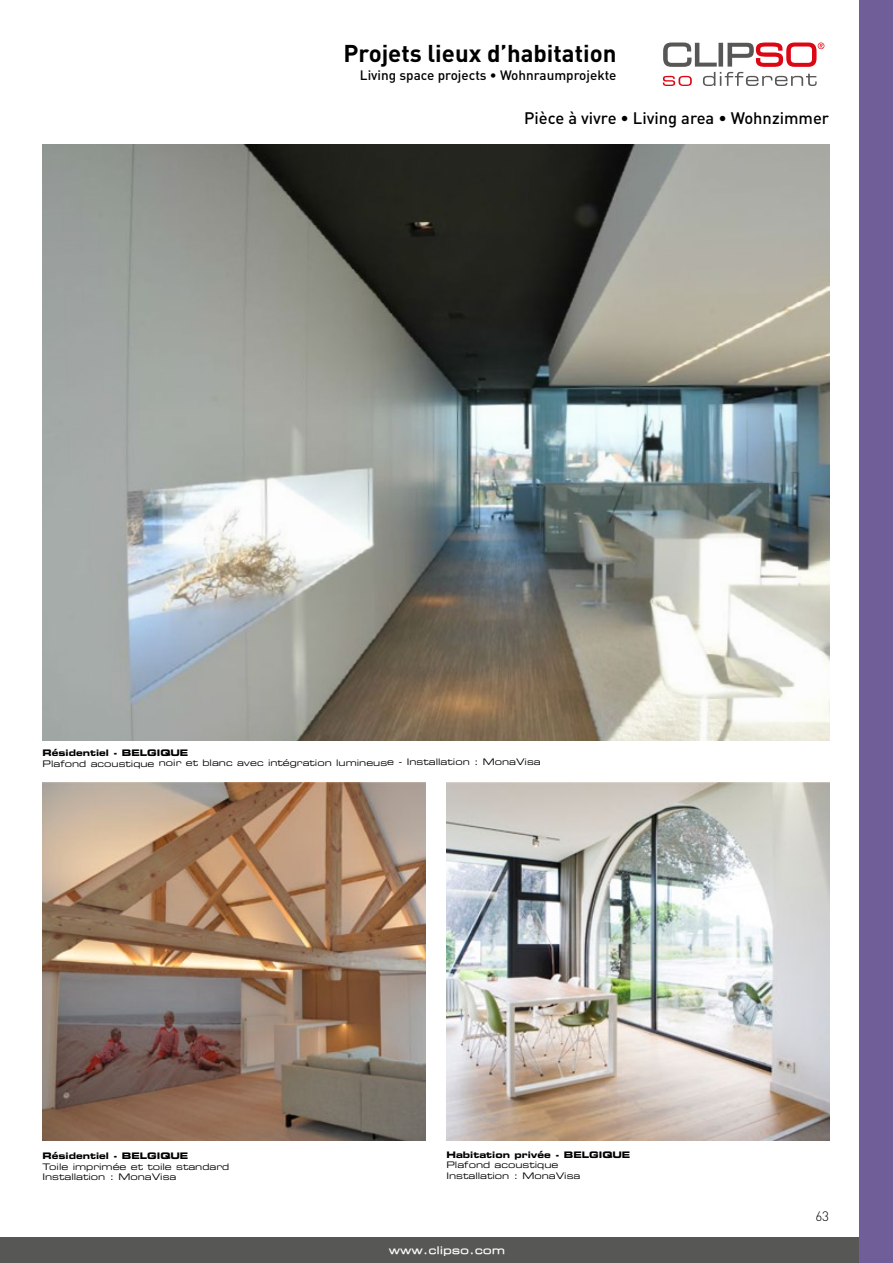
<style>
.page{position:relative;width:893px;height:1263px;background:#fff}
.page>*{position:absolute;margin:0;border:0;box-sizing:border-box;transform-origin:0 0}
.t1{font:700 24px "DIN";color:#000}
.t2{font:500 16.5px "DIN";color:#000}
.t3{font:500 13.5px "DIN";color:#000}
.t4{font:300 13.5px "DIN";color:#000}
.t5{font:10.35px "Eurostile Ext Two Med AF";letter-spacing:.05em;color:#fff}
.t6{font:9px/10.8px "Eurostile Extended Two";color:#000}
.t7{font:9px "Eurostile Bold Extended Two";color:#000}
</style>
<div class="page">
<hr style="left:0;top:0;width:1px;height:1243px;background:#dadada">
<div style="left:0;top:1237px;width:893px;height:26px;background:#575756"></div>
<div style="left:859px;top:0;width:34px;height:1263px;background:#705e98"></div>
<svg style="left:663px;top:43px;width:161px;height:43px"></svg>
<img style="left:42px;top:145px;width:787px;height:595px">
<img style="left:42px;top:782px;width:383px;height:358px">
<img style="left:446px;top:782px;width:383px;height:358px">
<h1 class="t1" style="left:343px;top:38px;width:275px">Projets lieux d’habitation</h1>
<h3 class="t3" style="left:360px;top:67px;width:258px">Living space projects • Wohnraumprojekte</h3>
<h2 class="t2" style="left:524px;top:108px;width:307px">Pièce à vivre • Living area • Wohnzimmer</h2>
<p class="t7" style="left:43px;top:746px;width:147px">Résidentiel - BELGIQUE</p>
<p class="t6" style="left:43px;top:757px;width:500px">Plafond acoustique noir et blanc avec intégration lumineuse - Installation : MonaVisa</p>
<p class="t7" style="left:42px;top:1149px;width:147px">Résidentiel - BELGIQUE</p>
<p class="t6" style="left:42px;top:1161px;width:188px">Toile imprimée et toile standard<br>Installation : MonaVisa</p>
<p class="t7" style="left:446px;top:1148px;width:185px">Habitation privée - BELGIQUE</p>
<p class="t6" style="left:446px;top:1159px;width:135px">Plafond acoustique<br>Installation : MonaVisa</p>
<p class="t5" style="left:389px;top:1243px;width:117px">www.clipso.com</p>
<h3 class="t4" style="left:815px;top:1207px;width:15px">63</h3>
</div>
